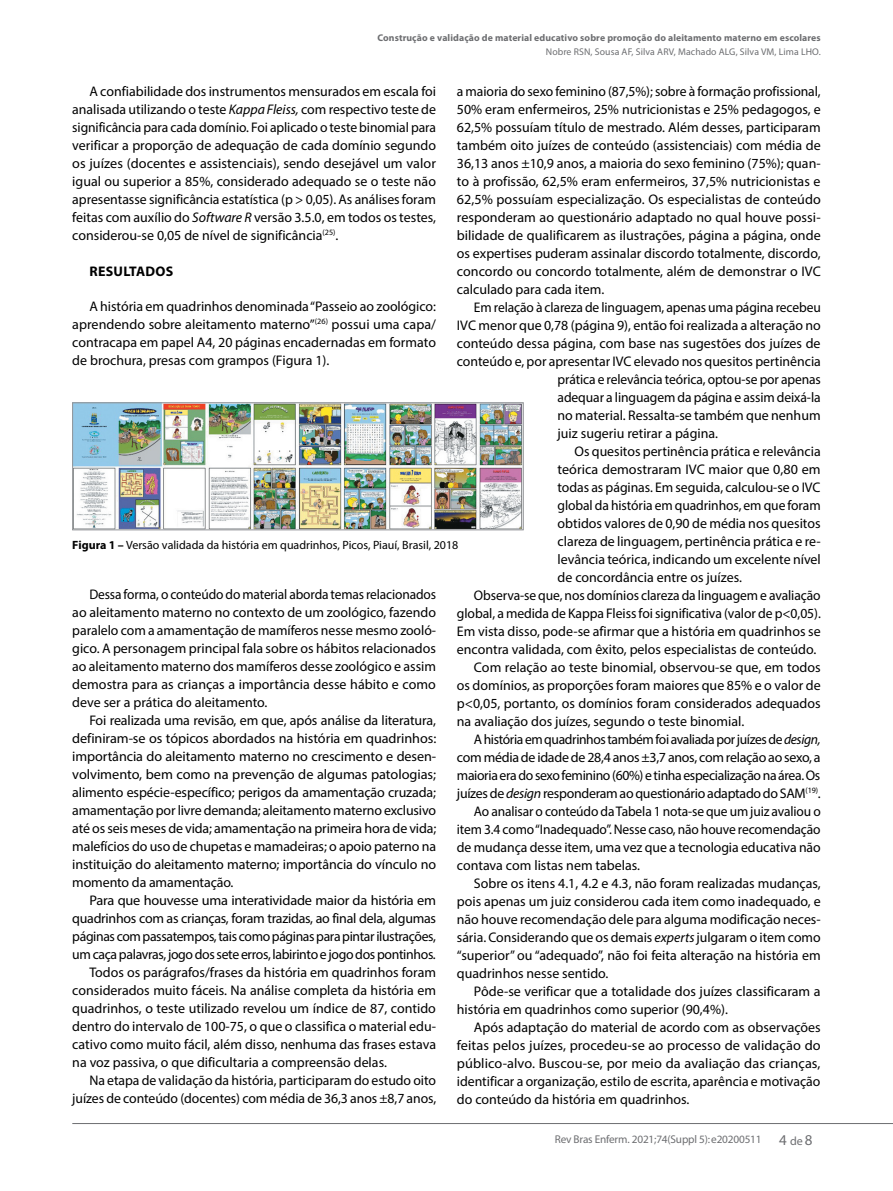
<style>
.page{position:relative;width:893px;height:1191px;background:#fff}
.page>*{position:absolute;margin:0;border:0;box-sizing:border-box;transform-origin:0 0}
.t1{font:13.95px/18px "Myriad Pro";color:#000;text-align:justify}
.t2{font:13.95px/18px "Myriad Pro";color:#000;text-align:justify;scale:.96 1}
.t3{font:13.95px "Myriad Pro";letter-spacing:-.025em;color:#000}
.t4{font:13.95px "Myriad Pro";letter-spacing:-.02em;color:#000}
.t5{font:700 13.95px "Myriad Pro";letter-spacing:.02em;color:#000}
.t6{font:12px "Myriad Pro";color:#000}
.t7{font:11.25px "Myriad Pro";letter-spacing:-.015em;color:#6d6e71}
.t8{font:700 9.75px "Myriad Pro";letter-spacing:.01em;color:#6d6e71}
.t9{font:9.75px "Myriad Pro";letter-spacing:.01em;color:#6d6e71}
.s1{font-style:italic}
.s2{font-weight:700}
.s3{font-size:15px}
.s4{font-size:12px}
</style>
<div class="page">
<hr style="left:72px;top:1123px;width:821px;height:1px;background:#6d6e71">
<img style="left:74px;top:404px;width:447px;height:124px">
<div style="left:72px;top:402px;width:451px;height:128px;border:1px solid #939598"></div>
<p class="t8" style="left:377px;top:33px;width:445px">Construção e validação de material educativo sobre promoção do aleitamento materno em escolares</p>
<p class="t9" style="left:546px;top:46px;width:276px">Nobre RSN, Sousa AF, Silva ARV, Machado ALG, Silva VM, Lima LHO.</p>
<p class="t1" style="left:72px;top:82px;width:365px;text-indent:17px">A confiabilidade dos instrumentos mensurados em escala foi analisada utilizando o teste <span class="s1">Kappa Fleiss,</span> com respectivo teste de significância para cada domínio. Foi aplicado o teste binomial para verificar a proporção de adequação de cada domínio segundo os juízes (docentes e assistenciais), sendo desejável um valor igual ou superior a 85%, considerado adequado se o teste não apresentasse significância estatística (p &gt; 0,05). As análises foram feitas com auxílio do <span class="s1">Software R</span> versão 3.5.0, em todos os testes, considerou-se 0,05 de nível de significância<sup>(25)</sup>.</p>
<p class="t5" style="left:89px;top:263px;width:85px">RESULTADOS</p>
<p class="t1" style="left:72px;top:297px;width:365px;text-indent:17px">A história em quadrinhos denominada “Passeio ao zoológico: aprendendo sobre aleitamento materno”<sup>(26)</sup> possui uma capa/ contracapa em papel A4, 20 páginas encadernadas em formato de brochura, presas com grampos (Figura 1).</p>
<p class="t1" style="left:457px;top:82px;width:365px">a maioria do sexo feminino (87,5%); sobre à formação profissional, 50% eram enfermeiros, 25% nutricionistas e 25% pedagogos, e 62,5% possuíam título de mestrado. Além desses, participaram também oito juízes de conteúdo (assistenciais) com média de 36,13 anos ±10,9 anos, a maioria do sexo feminino (75%); quan&shy;to à profissão, 62,5% eram enfermeiros, 37,5% nutricionistas e 62,5% possuíam especialização. Os especialistas de conteúdo responderam ao questionário adaptado no qual houve possi&shy;bilidade de qualificarem as ilustrações, página a página, onde os expertises puderam assinalar discordo totalmente, discordo, concordo ou concordo totalmente, além de demonstrar o IVC calculado para cada item.</p>
<p class="t1" style="left:474px;top:298px;width:348px">Em relação à clareza de linguagem, apenas uma página recebeu</p>
<p class="t1" style="left:457px;top:316px;width:365px">IVC menor que 0,78 (página 9), então foi realizada a alteração no</p>
<p class="t1" style="left:457px;top:334px;width:365px">conteúdo dessa página, com base nas sugestões dos juízes de</p>
<p class="t1" style="left:457px;top:352px;width:365px">conteúdo e, por apresentar IVC elevado nos quesitos pertinência</p>
<p class="t1" style="left:557px;top:370px;width:265px">prática e relevância teórica, optou-se por apenas</p>
<p class="t1" style="left:557px;top:388px;width:265px">adequar a linguagem da página e assim deixá-la</p>
<p class="t1" style="left:557px;top:406px;width:265px">no material. Ressalta-se também que nenhum</p>
<p class="t1" style="left:557px;top:424px;width:162px">juiz sugeriu retirar a página.</p>
<p class="t1" style="left:575px;top:442px;width:248px">Os quesitos pertinência prática e relevância</p>
<p class="t1" style="left:557px;top:460px;width:265px">teórica demostraram IVC maior que 0,80 em</p>
<p class="t1" style="left:557px;top:478px;width:264px">todas as páginas. Em seguida, calculou-se o IVC</p>
<p class="t1" style="left:557px;top:496px;width:265px">global da história em quadrinhos, em que foram</p>
<p class="t1" style="left:557px;top:514px;width:265px">obtidos valores de 0,90 de média nos quesitos</p>
<p class="t1" style="left:557px;top:532px;width:265px">clareza de linguagem, pertinência prática e re-</p>
<p class="t1" style="left:557px;top:550px;width:265px">levância teórica, indicando um excelente nível</p>
<p class="t1" style="left:557px;top:568px;width:186px">de concordância entre os juízes.</p>
<p class="t1" style="left:474px;top:586px;width:348px">Observa-se que, nos domínios clareza da linguagem e avaliação</p>
<p class="t1" style="left:457px;top:604px;width:365px">global, a medida de Kappa Fleiss foi significativa (valor de p&lt;0,05).</p>
<p class="t1" style="left:457px;top:622px;width:365px">Em vista disso, pode-se afirmar que a história em quadrinhos se</p>
<p class="t1" style="left:457px;top:640px;width:361px">encontra validada, com êxito, pelos especialistas de conteúdo.</p>
<p class="t1" style="left:474px;top:658px;width:348px">Com relação ao teste binomial, observou-se que, em todos</p>
<p class="t1" style="left:457px;top:676px;width:365px">os domínios, as proporções foram maiores que 85% e o valor de</p>
<p class="t1" style="left:457px;top:694px;width:365px">p&lt;0,05, portanto, os domínios foram considerados adequados</p>
<p class="t1" style="left:457px;top:712px;width:289px">na avaliação dos juízes, segundo o teste binomial.</p>
<p class="t3" style="left:474px;top:730px;width:348px">A história em quadrinhos também foi avaliada por juízes de <span class="s1">design,</span></p>
<p class="t4" style="left:457px;top:748px;width:365px">com média de idade de 28,4 anos ±3,7 anos, com relação ao sexo, a</p>
<p class="t3" style="left:457px;top:766px;width:365px">maioria era do sexo feminino (60%) e tinha especialização na área. Os</p>
<p class="t4" style="left:457px;top:784px;width:365px">juízes de <span class="s1">design</span> responderam ao questionário adaptado do SAM<sup>(19)</sup>.</p>
<p class="t1" style="left:474px;top:802px;width:348px">Ao analisar o conteúdo da Tabela 1 nota-se que um juiz avaliou o</p>
<p class="t1" style="left:457px;top:820px;width:365px">item 3.4 como “Inadequado”. Nesse caso, não houve recomendação</p>
<p class="t1" style="left:457px;top:838px;width:365px">de mudança desse item, uma vez que a tecnologia educativa não</p>
<p class="t1" style="left:457px;top:856px;width:185px">contava com listas nem tabelas.</p>
<p class="t1" style="left:474px;top:874px;width:348px">Sobre os itens 4.1, 4.2 e 4.3, não foram realizadas mudanças,</p>
<p class="t1" style="left:457px;top:892px;width:365px">pois apenas um juiz considerou cada item como inadequado, e</p>
<p class="t1" style="left:457px;top:910px;width:365px">não houve recomendação dele para alguma modificação neces-</p>
<p class="t1" style="left:457px;top:928px;width:365px">sária. Considerando que os demais <span class="s1">experts</span> julgaram o item como</p>
<p class="t1" style="left:457px;top:946px;width:365px">“superior” ou “adequado”, não foi feita alteração na história em</p>
<p class="t1" style="left:457px;top:964px;width:153px">quadrinhos nesse sentido.</p>
<p class="t1" style="left:474px;top:982px;width:348px">Pôde-se verificar que a totalidade dos juízes classificaram a</p>
<p class="t1" style="left:457px;top:1000px;width:272px">história em quadrinhos como superior (90,4%).</p>
<p class="t1" style="left:474px;top:1018px;width:348px">Após adaptação do material de acordo com as observações</p>
<p class="t1" style="left:457px;top:1036px;width:365px">feitas pelos juízes, procedeu-se ao processo de validação do</p>
<p class="t1" style="left:457px;top:1054px;width:365px">público-alvo. Buscou-se, por meio da avaliação das crianças,</p>
<p class="t1" style="left:457px;top:1072px;width:365px">identificar a organização, estilo de escrita, aparência e motivação</p>
<p class="t1" style="left:457px;top:1090px;width:234px">do conteúdo da história em quadrinhos.</p>
<p class="t6" style="left:72px;top:537px;width:388px"><span class="s2">Figura 1 –</span> Versão validada da história em quadrinhos, Picos, Piauí, Brasil, 2018</p>
<p class="t2" style="left:72px;top:585px;width:380px;text-indent:17px">Dessa forma, o conteúdo do material aborda temas relacionados ao aleitamento materno no contexto de um zoológico, fazendo paralelo com a amamentação de mamíferos nesse mesmo zooló&shy;gico. A personagem principal fala sobre os hábitos relacionados ao aleitamento materno dos mamíferos desse zoológico e assim demostra para as crianças a importância desse hábito e como deve ser a prática do aleitamento.</p>
<p class="t1" style="left:72px;top:711px;width:365px;text-indent:17px">Foi realizada uma revisão, em que, após análise da literatura, definiram-se os tópicos abordados na história em quadrinhos: importância do aleitamento materno no crescimento e desen&shy;volvimento, bem como na prevenção de algumas patologias; alimento espécie-específico; perigos da amamentação cruzada; amamentação por livre demanda; aleitamento materno exclusivo até os seis meses de vida; amamentação na primeira hora de vida; malefícios do uso de chupetas e mamadeiras; o apoio paterno na instituição do aleitamento materno; importância do vínculo no momento da amamentação.</p>
<p class="t1" style="left:89px;top:891px;width:348px">Para que houvesse uma interatividade maior da história em</p>
<p class="t4" style="left:72px;top:909px;width:365px">quadrinhos com as crianças, foram trazidas, ao final dela, algumas</p>
<p class="t3" style="left:72px;top:927px;width:365px">páginas com passatempos, tais como páginas para pintar ilustrações,</p>
<p class="t3" style="left:72px;top:945px;width:365px">um caça palavras, jogo dos sete erros, labirinto e jogo dos pontinhos.</p>
<p class="t1" style="left:89px;top:963px;width:348px">Todos os parágrafos/frases da história em quadrinhos foram</p>
<p class="t1" style="left:72px;top:981px;width:365px">considerados muito fáceis. Na análise completa da história em</p>
<p class="t1" style="left:72px;top:999px;width:365px">quadrinhos, o teste utilizado revelou um índice de 87, contido</p>
<p class="t1" style="left:72px;top:1017px;width:365px">dentro do intervalo de 100-75, o que o classifica o material edu-</p>
<p class="t1" style="left:72px;top:1035px;width:365px">cativo como muito fácil, além disso, nenhuma das frases estava</p>
<p class="t1" style="left:72px;top:1053px;width:316px">na voz passiva, o que dificultaria a compreensão delas.</p>
<p class="t1" style="left:89px;top:1071px;width:348px">Na etapa de validação da história, participaram do estudo oito</p>
<p class="t1" style="left:72px;top:1089px;width:365px">juízes de conteúdo (docentes) com média de 36,3 anos ±8,7 anos,</p>
<p class="t7" style="left:555px;top:1132px;width:259px">Rev Bras Enferm. 2021;74(Suppl 5):e20200511 <span class="s3">4</span> <span class="s4">de</span> <span class="s3">8</span></p>
</div>
